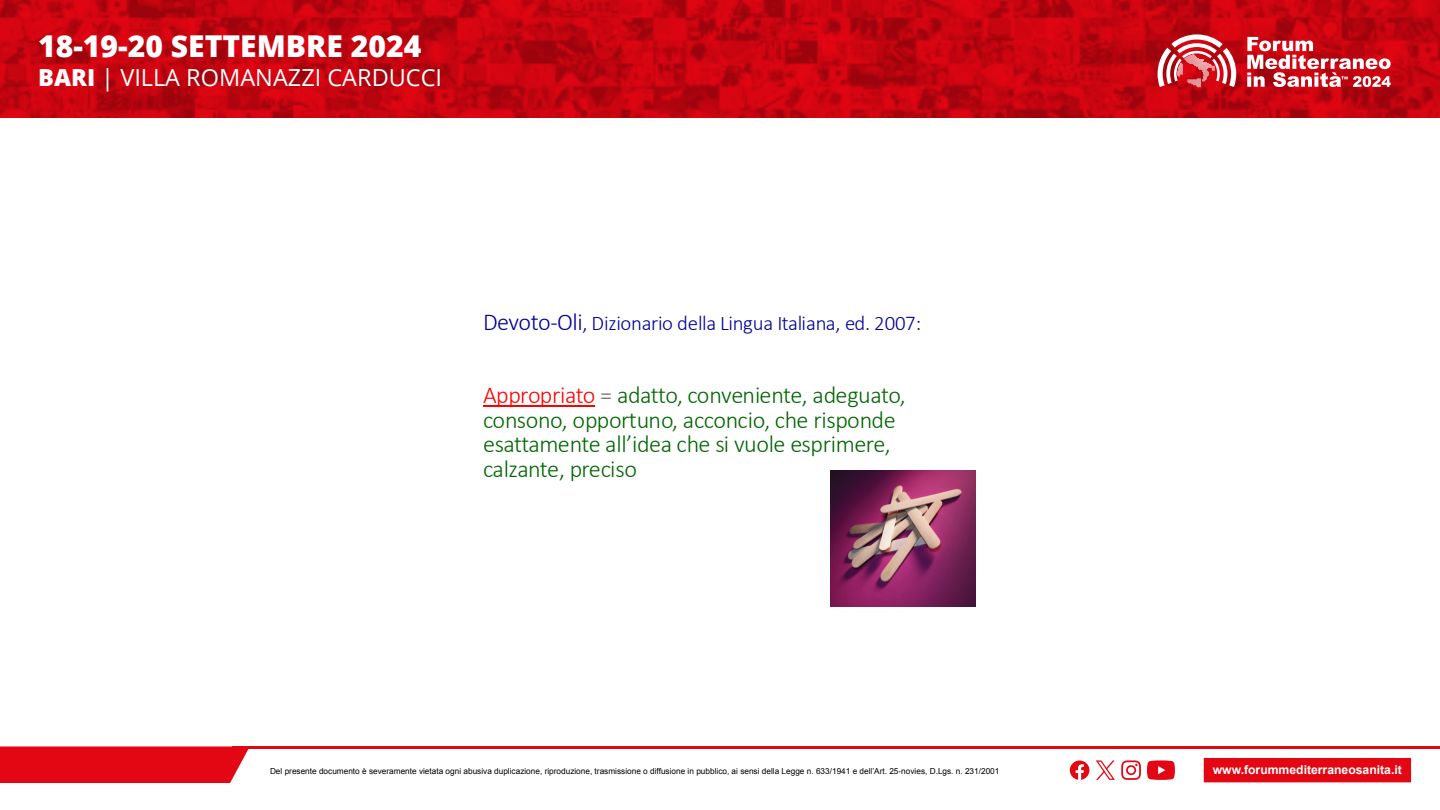
<style>
.page{position:relative;width:1440px;height:810px;background:#fff}
.page>*{position:absolute;margin:0;border:0;box-sizing:border-box;transform-origin:0 0}
.t1{font:800 30.08px "Open Sans";color:#fff}
.t2{font:300 24.22px/24.4px "Calibri";letter-spacing:-.025em;color:#060}
.t3{font:23.55px "Open Sans";color:#fff}
.t4{font:300 20.85px "Calibri";letter-spacing:-.015em;color:#009}
.t5{font:700 12.15px "Arial";color:#fff}
.t6{font:8.25px "Arial";color:#000}
.s1{font-weight:800}
.s2{font-size:24.22px}
.s3{color:#f00}
.s4{color:#646363}
</style>
<div class="page">
<div style="left:0;top:746px;width:249px;height:37px;background:#e30613"></div>
<hr style="left:232px;top:746px;width:1208px;height:3px;background:#e30613">
<div style="left:1203px;top:757px;width:209px;height:27px;background:#e30613;border:1px solid #fff"></div>
<svg style="left:1121px;top:760px;width:20px;height:20px"></svg>
<svg style="left:1147px;top:760px;width:28px;height:20px"></svg>
<svg style="left:1070px;top:761px;width:19px;height:19px"></svg>
<svg style="left:1096px;top:760px;width:19px;height:20px"></svg>
<svg style="left:0;top:0;width:1440px;height:117px;background:#c2040f"></svg>
<svg style="left:1158px;top:34px;width:78px;height:53px"></svg>
<svg style="left:1247px;top:37px;width:144px;height:50px"></svg>
<hr style="left:483px;top:406px;width:112px;height:1px;background:#f00">
<img style="left:831px;top:471px;width:144px;height:136px">
<h1 class="t1" style="left:38px;top:24px;width:385px">18-19-20 SETTEMBRE 2024</h1>
<h3 class="t3" style="left:38px;top:62px;width:406px"><span class="s1">BARI</span> | VILLA ROMANAZZI CARDUCCI</h3>
<h3 class="t4" style="left:483px;top:310px;width:440px"><span class="s2">Devoto-Oli</span>, Dizionario della Lingua Italiana, ed. 2007:</h3>
<h2 class="t2" style="left:483px;top:383px;width:424px"><span class="s3">Appropriato</span> <span class="s4">=</span> adatto, conveniente, adeguato, consono, opportuno, acconcio, che risponde esattamente all’idea che si vuole esprimere, calzante, preciso</h2>
<p class="t6" style="left:270px;top:766px;width:731px">Del presente documento è severamente vietata ogni abusiva duplicazione, riproduzione, trasmissione o diffusione in pubblico, ai sensi della Legge n. 633/1941 e dell’Art. 25-novies, D.Lgs. n. 231/2001</p>
<h3 class="t5" style="left:1213px;top:762px;width:191px">www.forummediterraneosanita.it</h3>
</div>
